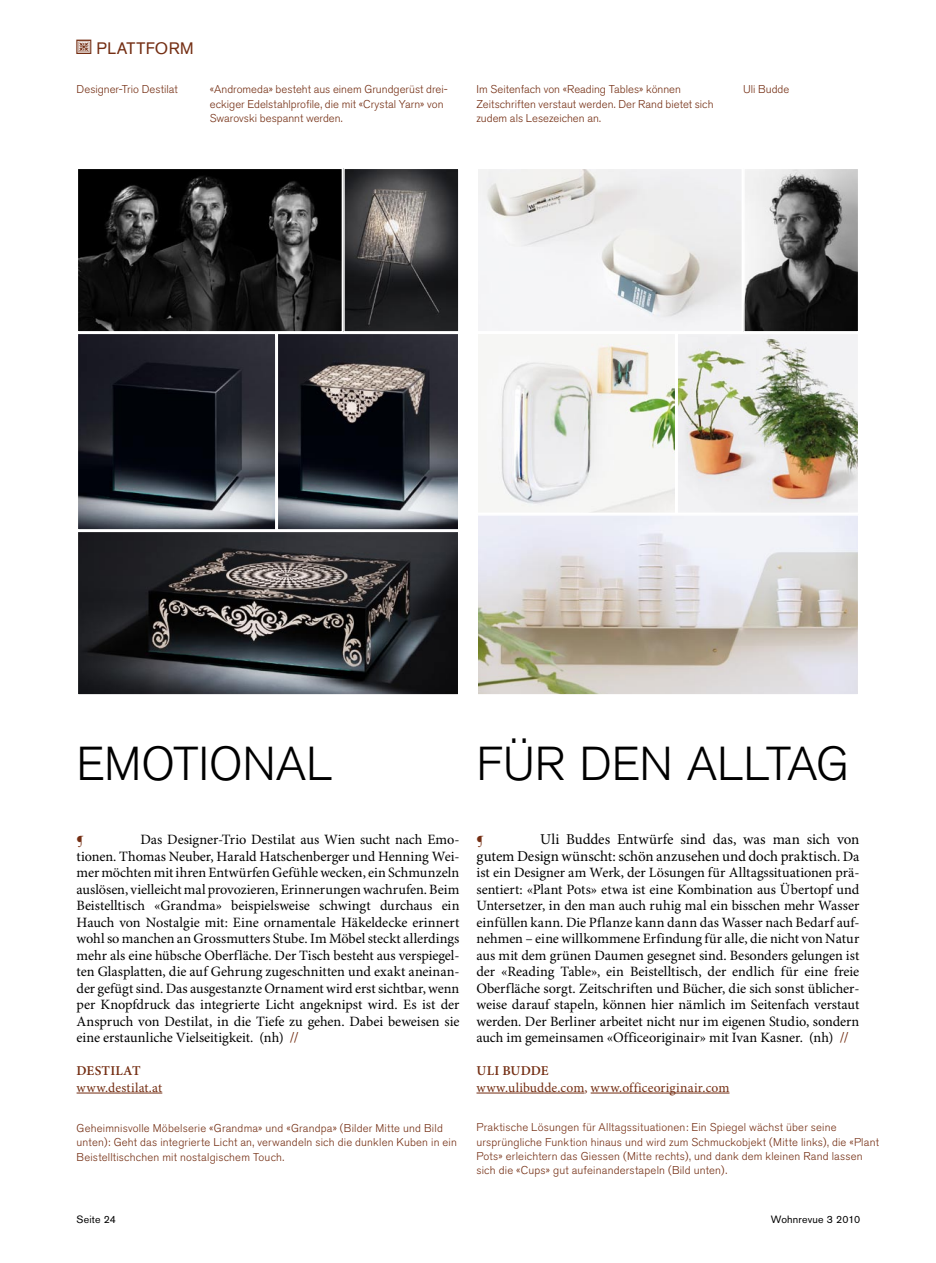
<style>
.page{position:relative;width:936px;height:1263px;background:#fff}
.page>*{position:absolute;margin:0;border:0;box-sizing:border-box;transform-origin:0 0}
.t1{font:300 47.25px "Akzidenz Grotesk BE";letter-spacing:-.005em;color:#000}
.t2{font:16.5px "Akzidenz Grotesk BE";letter-spacing:.025em;color:#742e13}
.t3{font:15px/16.5px "Minion Pro";letter-spacing:-.005em;color:#000;text-align:right}
.t4{font:15px "Minion Pro";color:#742e13}
.t5{font:14.25px/16.5px "Minion Pro";color:#000;text-align:justify}
.t6{font:13.5px "Minion Pro";letter-spacing:.015em;color:#742e13}
.t7{font:600 13.5px "Minion Pro";letter-spacing:.02em;color:#742e13}
.t8{font:300 11.25px/14.2px "Akzidenz Grotesk BE";letter-spacing:.01em;color:#742e13}
.t9{font:10.5px "Akzidenz Grotesk BE";letter-spacing:.02em;color:#000}
.s1{font-size:15px;color:#742e13}
.s2{font-size:14.25px}
</style>
<div class="page">
<hr style="left:476px;top:1093px;width:108px;height:1px;background:#742e13">
<hr style="left:590px;top:1093px;width:139px;height:1px;background:#742e13">
<hr style="left:77px;top:1093px;width:85px;height:1px;background:#742e13">
<img style="left:80px;top:171px;width:260px;height:159px">
<div style="left:77px;top:168px;width:266px;height:165px;border:2px solid #fff"></div>
<img style="left:80px;top:336px;width:376px;height:357px">
<div style="left:77px;top:531px;width:382px;height:165px;border:2px solid #fff"></div>
<img style="left:346px;top:171px;width:110px;height:159px">
<div style="left:343px;top:168px;width:116px;height:165px;border:2px solid #fff"></div>
<img style="left:479px;top:171px;width:377px;height:159px">
<div style="left:743px;top:168px;width:116px;height:165px;border:2px solid #fff"></div>
<img style="left:679px;top:336px;width:177px;height:175px">
<div style="left:676px;top:333px;width:183px;height:181px;border:2px solid #fff"></div>
<div style="left:476px;top:168px;width:267px;height:165px;border:2px solid #fff"></div>
<img style="left:479px;top:336px;width:194px;height:175px">
<div style="left:476px;top:333px;width:200px;height:181px;border:2px solid #fff"></div>
<img style="left:479px;top:517px;width:377px;height:176px">
<div style="left:476px;top:514px;width:383px;height:182px;border:2px solid #fff"></div>
<div style="left:276px;top:333px;width:183px;height:198px;border:2px solid #fff"></div>
<div style="left:77px;top:333px;width:199px;height:198px;border:2px solid #fff"></div>
<p class="t2" style="left:77px;top:38px;width:118px">• PLATTFORM</p>
<p class="t8" style="left:77px;top:83px;width:103px">Designer-Trio Destilat</p>
<p class="t8" style="left:210px;top:83px;width:239px">«Andromeda» besteht aus einem Grundgerüst drei&shy;eckiger Edelstahlprofile, die mit «Crystal Yarn» von<br>Swarovski bespannt werden.</p>
<p class="t8" style="left:476px;top:83px;width:206px">I m Seitenfach von «Reading Tables» können</p>
<p class="t8" style="left:743px;top:83px;width:48px">Uli Budde</p>
<p class="t8" style="left:476px;top:97px;width:238px">Zeitschriften verstaut werden. Der Rand bietet sich zudem als Lesezeichen an.</p>
<h1 class="t1" style="left:77px;top:737px;width:257px">em otional</h1>
<h1 class="t1" style="left:476px;top:737px;width:374px">für den alltag</h1>
<p class="t5" style="left:77px;top:832px;width:384px;text-indent:64px">Das Designer-Trio Destilat aus Wien sucht nach Emo&shy;tionen. Thomas Neuber, Harald Hatschenberger und Henning Wei&shy;mer möchten mit ihren Entwürfen Gefühle wecken, ein Schmunzeln auslösen, vielleicht mal provozieren, Erinnerungen wachrufen. Beim Beistelltisch «Grandma» beispielsweise schwingt durchaus ein Hauch von Nostalgie mit: Eine ornamentale Häkeldecke erinnert wohl so manchen an Grossmutters Stube. Im Möbel steckt allerdings mehr als eine hübsche Oberfläche. Der Tisch besteht aus verspiegel&shy;ten Glasplatten, die auf Gehrung zugeschnitten und exakt aneinan&shy;der gefügt sind. Das ausgestanzte Ornament wird erst sichtbar, wenn per Knopfdruck das integrierte Licht angeknipst wird. Es ist der Anspruch von Destilat, in die Tiefe zu gehen. Dabei beweisen sie eine erstaunliche Vielseitigkeit. (nh) <span class="s1">//</span></p>
<p class="t7" style="left:77px;top:1063px;width:66px">DESTILAT</p>
<p class="t6" style="left:77px;top:1079px;width:87px">www.destilat.at</p>
<p class="t4" style="left:77px;top:830px;width:9px">¶</p>
<p class="t8" style="left:77px;top:1121px;width:382px">Geheimnisvolle Möbelserie «Grandma» und «Grandpa» (Bilder Mitte und Bild unten): Geht das integrierte Licht an, verwandeln sich die dunklen Kuben in ein<br>Beistelltischchen mit nostalgischem Touch.</p>
<p class="t3" style="left:476px;top:832px;width:384px">Uli Buddes Entwürfe sind das, was man sich von<br>gutem Design wünscht: schön anzusehen und doch praktisch<span class="s2">. Da</span></p>
<p class="t5" style="left:476px;top:865px;width:384px">ist ein Designer am Werk, der Lösungen für Alltagssituationen prä&shy;sentiert: «Plant Pots» etwa ist eine Kombination aus Übertopf und Untersetzer, in den man auch ruhig mal ein bisschen mehr Wasser einfüllen kann. Die Pflanze kann dann das Wasser nach Bedarf auf&shy;nehmen – eine willkommene Erfindung für alle, die nicht von Natur aus mit dem grünen Daumen gesegnet sind. Besonders gelungen ist der «Reading Table», ein Beistelltisch, der endlich für eine freie Oberfläche sorgt. Zeitschriften und Bücher, die sich sonst üblicher&shy;weise darauf stapeln, können hier nämlich im Seitenfach verstaut werden. Der Berliner arbeitet nicht nur im eigenen Studio, sondern auch im gemeinsamen «Officeoriginair» mit Ivan Kasner. (nh) <span class="s1">//</span></p>
<p class="t7" style="left:476px;top:1063px;width:74px">ULI BUDDE</p>
<p class="t6" style="left:476px;top:1079px;width:254px">www.ulibudde.com, www.officeoriginair.com</p>
<p class="t4" style="left:476px;top:830px;width:9px">¶</p>
<p class="t8" style="left:476px;top:1121px;width:404px">Praktische Lösungen für Alltagssituationen: Ein Spiegel wächst über seine ursprüngliche Funktion hinaus und wird zum Schmuckobjekt (Mitte links), die «Plant Pots» erleichtern das Giessen (Mitte rechts), und dank dem kleinen Rand lassen sich die «Cups» gut aufeinanderstapeln (Bild unten).</p>
<p class="t9" style="left:77px;top:1213px;width:41px">Seite 24</p>
<p class="t9" style="left:770px;top:1213px;width:91px">Wohnrevue 3 2010</p>
</div>
